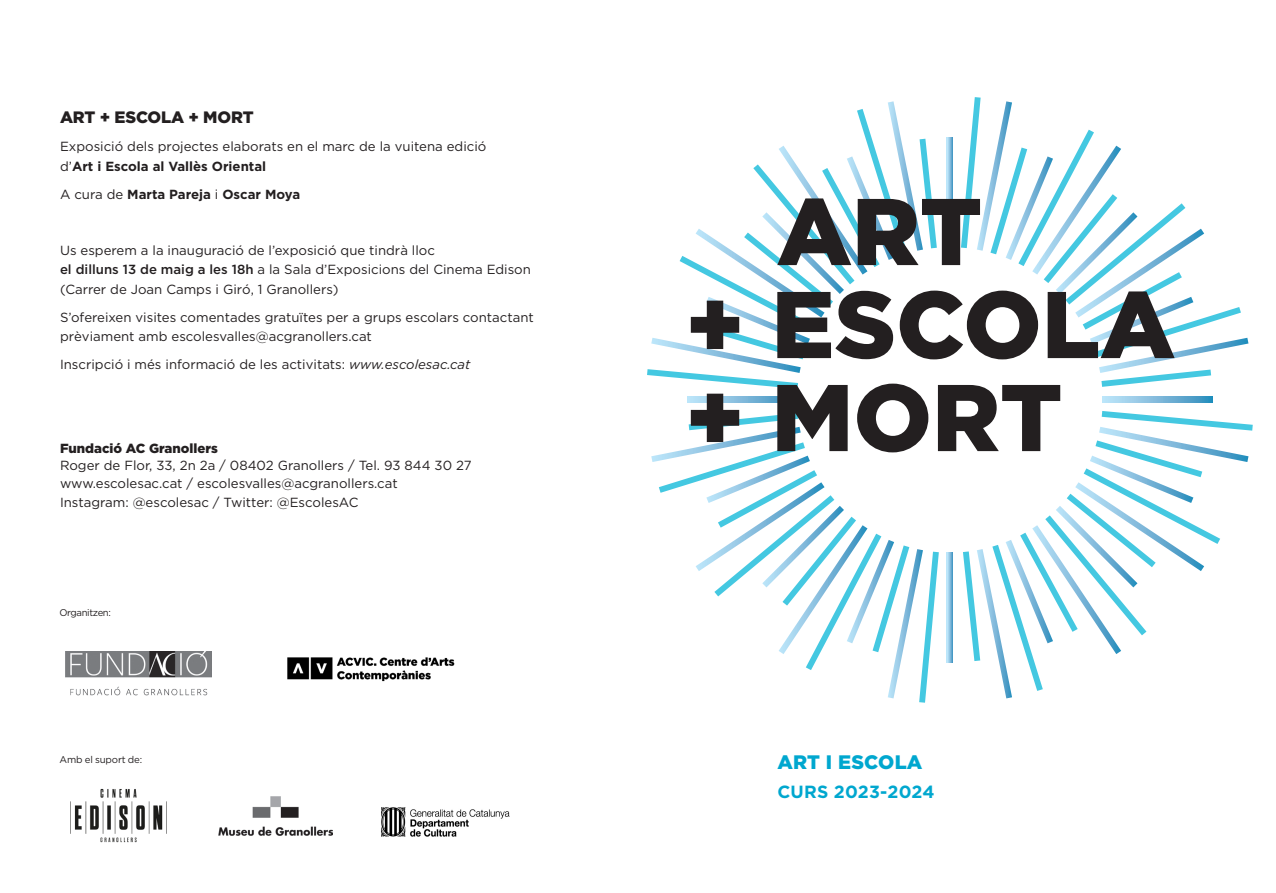
<style>
.page{position:relative;width:1276px;height:893px;background:#fff}
.page>*{position:absolute;margin:0;border:0;box-sizing:border-box;transform-origin:0 0}
.t1{font:900 94.5px "Gotham HTF";color:#231f20}
.t2{font:900 19.5px "Gotham HTF";letter-spacing:.01em;color:#00a7cf}
.t3{font:700 17.55px "Gotham HTF";letter-spacing:.01em;color:#00a7cf}
.t4{font:900 16.5px "Gotham HTF";letter-spacing:-.01em;color:#231f20}
.t5{font:13.2px/19.5px "Gotham HTF";color:#231f20}
.t6{font:700 13.2px "Gotham HTF";color:#231f20}
.t7{font:900 13.2px "Gotham HTF";color:#231f20}
.t8{font:9.75px "Gotham HTF";letter-spacing:-.025em;color:#231f20}
.s1{font-weight:700}
.s2{font-weight:400}
.s3{font-weight:500}
.s4{font-style:italic}
</style>
<div class="page">
<svg style="left:947px;top:138px;width:6px;height:109px"></svg>
<svg style="left:647px;top:101px;width:290px;height:288px"></svg>
<svg style="left:961px;top:97px;width:287px;height:290px"></svg>
<svg style="left:687px;top:397px;width:110px;height:6px"></svg>
<svg style="left:1102px;top:397px;width:110px;height:6px"></svg>
<svg style="left:963px;top:411px;width:289px;height:287px"></svg>
<svg style="left:651px;top:413px;width:288px;height:290px"></svg>
<svg style="left:947px;top:553px;width:6px;height:109px"></svg>
<img style="left:219px;top:796px;width:113px;height:39px">
<img style="left:66px;top:652px;width:145px;height:44px">
<img style="left:70px;top:788px;width:97px;height:55px">
<img style="left:287px;top:657px;width:168px;height:25px">
<img style="left:381px;top:807px;width:129px;height:29px">
<p class="t4" style="left:60px;top:108px;width:195px">ART + ESCOLA + MORT</p>
<p class="t5" style="left:60px;top:137px;width:428px">Exposició dels projectes elaborats en el marc de la vuitena edició d’<span class="s1">Art i Escola al Vallès Oriental</span></p>
<p class="t6" style="left:60px;top:186px;width:242px"><span class="s2">A cura de</span> Marta Pareja <span class="s2">i</span> Oscar Moya</p>
<p class="t5" style="left:60px;top:240px;width:472px">Us esperem a la inauguració de l’exposició que tindrà lloc<br><span class="s3">el dilluns 13 de maig a les 18h</span> a la Sala d’Exposicions del Cinema Edison (Carrer de Joan Camps i Giró, 1 Granollers)</p>
<p class="t5" style="left:60px;top:307px;width:475px">S’ofereixen visites comentades gratuïtes per a grups escolars contactant prèviament amb escolesvalles@acgranollers.cat</p>
<p class="t5" style="left:60px;top:355px;width:412px">Inscripció i més informació de les activitats: <span class="s4">www.escolesac.cat</span></p>
<p class="t7" style="left:60px;top:441px;width:159px">Fundació AC Granollers</p>
<p class="t5" style="left:60px;top:455px;width:413px">Roger de Flor, 33, 2n 2a / 08402 Granollers / Tel. 93 844 30 27</p>
<p class="t5" style="left:60px;top:473px;width:339px">www.escolesac.cat / escolesvalles@acgranollers.cat</p>
<p class="t5" style="left:60px;top:493px;width:300px">Instagram: @escolesac / Twitter: @EscolesAC</p>
<p class="t8" style="left:60px;top:607px;width:53px">Organitzen:</p>
<p class="t8" style="left:60px;top:754px;width:84px">Amb el suport de:</p>
<p class="t1" style="left:776px;top:177px;width:207px">ART</p>
<p class="t1" style="left:685px;top:270px;width:492px">+ ESCOLA</p>
<p class="t1" style="left:685px;top:363px;width:379px">+ MORT</p>
<p class="t2" style="left:777px;top:751px;width:147px">ART I ESCOLA</p>
<p class="t3" style="left:777px;top:782px;width:159px">CURS 2023-2024</p>
</div>
